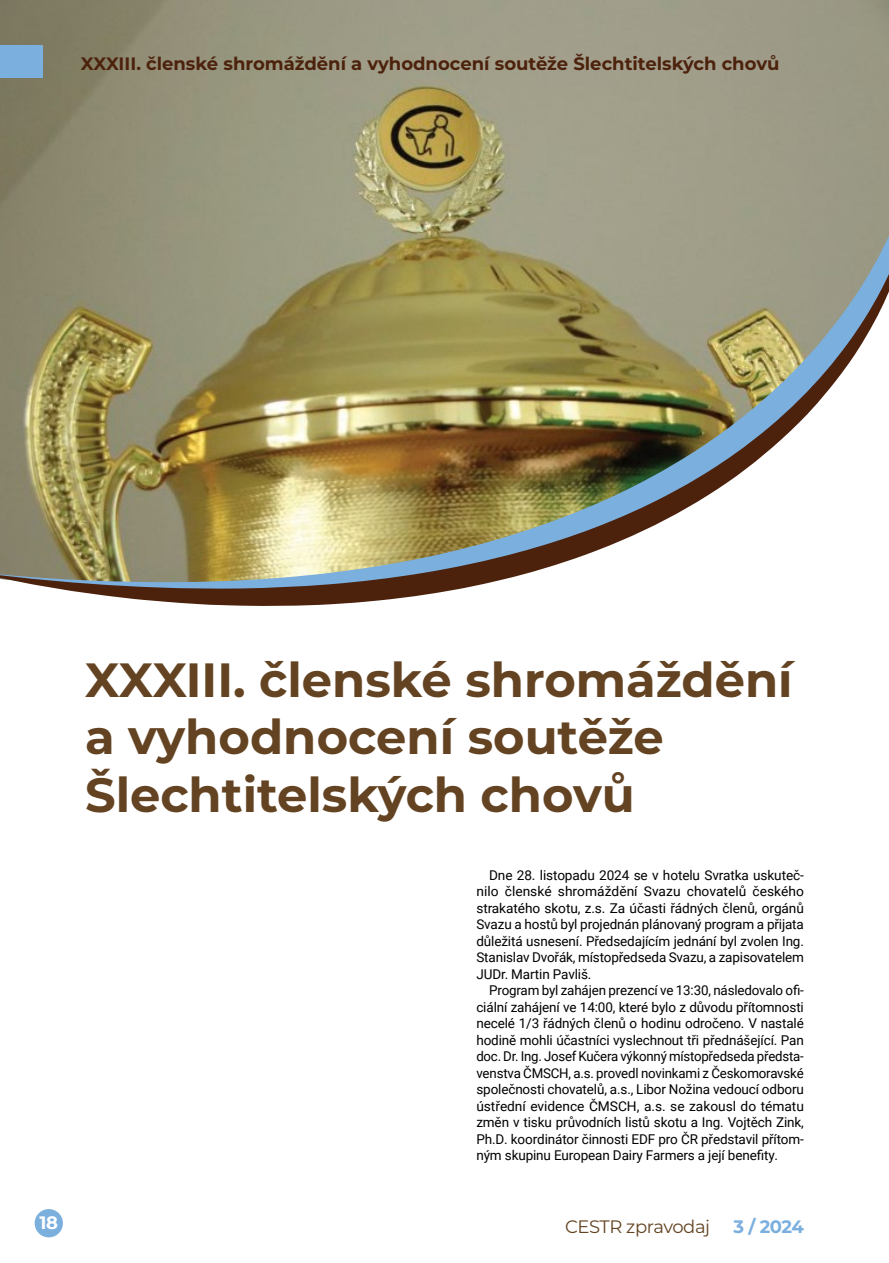
<style>
.page{position:relative;width:889px;height:1263px;background:#fff}
.page>*{position:absolute;margin:0;border:0;box-sizing:border-box;transform-origin:0 0}
.t1{font:700 48px/57.6px "Montserrat";color:#634321}
.t2{font:700 18px "Montserrat";color:#4d220d}
.t3{font:18px "Montserrat";letter-spacing:-.025em;color:#634321}
.t4{font:700 18px "Montserrat";color:#7bafde}
.t5{font:700 18px "Montserrat";color:#fff}
.t6{font:13.5px/16.5px "Roboto";letter-spacing:-.01em;color:#000;text-align:justify}
</style>
<div class="page">
<img style="left:0;top:0;width:889px;height:203px">
<svg style="left:0;top:203px;width:889px;height:27px;background:#9c9a80"></svg>
<img style="left:0;top:230px;width:889px;height:376px">
<div style="left:35px;top:1209px;width:28px;height:28px;background:#7bafde;border-radius:50%"></div>
<div style="left:0;top:45px;width:43px;height:33px;background:#7bafde"></div>
<h2 class="t2" style="left:81px;top:51px;width:700px">XXXIII. členské shromáždění a vyhodnocení soutěže Šlechtitelských chovů</h2>
<h1 class="t1" style="left:85px;top:648px;width:709px">XXXIII. členské shromáždění a vyhodnocení soutěže<br>Šlechtitelských chovů</h1>
<p class="t6" style="left:476px;top:866px;width:329px;text-indent:13px">Dne 28. listopadu 2024 se v hotelu Svratka uskuteč&shy;nilo členské shromáždění Svazu chovatelů českého strakatého skotu, z.s. Za účasti řádných členů, orgánů Svazu a hostů byl projednán plánovaný program a přijata důležitá usnesení. Předsedajícím jednání byl zvolen Ing.<br>Stanislav Dvořák, místopředseda Svazu, a zapisovatelem JUDr. Martin Pavliš.</p>
<p class="t6" style="left:476px;top:982px;width:329px;text-indent:13px">Program byl zahájen prezencí ve 13:30, následovalo ofi&shy;ciální zahájení ve 14:00, které bylo z důvodu přítomnosti necelé 1/3 řádných členů o hodinu odročeno. V nastalé hodině mohli účastníci vyslechnout tři přednášející. Pan doc. Dr. Ing. Josef Kučera výkonný místopředseda předsta&shy;venstva ČMSCH, a.s. provedl novinkami z Českomoravské společnosti chovatelů, a.s., Libor Nožina vedoucí odboru ústřední evidence ČMSCH, a.s. se zakousl do tématu změn v tisku průvodních listů skotu a Ing. Vojtěch Zink, Ph.D. koordinátor činnosti EDF pro ČR představil přítom&shy;ným skupinu European Dairy Farmers a její benefity.</p>
<h2 class="t5" style="left:40px;top:1210px;width:20px">18</h2>
<h2 class="t3" style="left:565px;top:1214px;width:147px">CESTR zpravodaj</h2>
<h2 class="t4" style="left:733px;top:1213px;width:72px">3 / 2024</h2>
</div>
